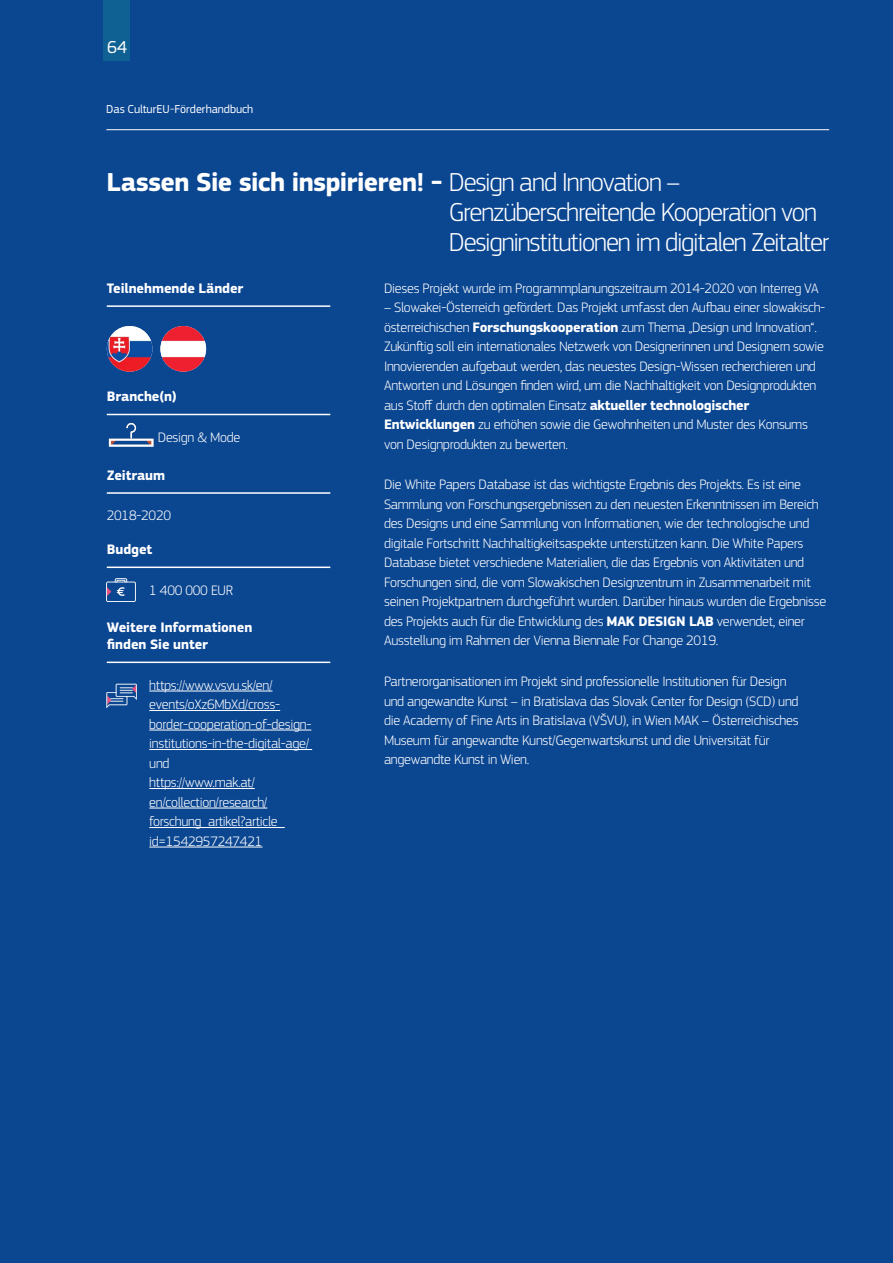
<style>
.page{position:relative;width:893px;height:1263px;background:#0b4691}
.page>*{position:absolute;margin:0;border:0;box-sizing:border-box;transform-origin:0 0}
.Get_Inspired_Heading{font:300 27px/30px "EC Square Sans Pro";letter-spacing:-.045em;color:#fff}
.t1{font:18px "EC Square Sans Pro";color:#fff}
.Get_Inspired_Body_Co{font:300 14.25px/19.5px "EC Square Sans Pro";letter-spacing:-.02em;color:#fff}
.Get_Inspired_Heading-2{font:700 14.25px/16.5px "EC Square Sans Pro";letter-spacing:-.005em;color:#fff}
.t2{font:12px "EC Square Sans Pro";letter-spacing:-.005em;color:#fff}
.s1{font-weight:700}
</style>
<div class="page">
<svg style="left:106px;top:578px;width:30px;height:24px"></svg>
<svg style="left:106px;top:684px;width:31px;height:24px"></svg>
<img style="left:108px;top:422px;width:46px;height:25px">
<hr style="left:107px;top:305px;width:223px;height:2px;background:#fff">
<hr style="left:107px;top:414px;width:223px;height:1px;background:#fff">
<hr style="left:107px;top:492px;width:223px;height:2px;background:#fff">
<hr style="left:107px;top:566px;width:223px;height:2px;background:#fff">
<hr style="left:107px;top:662px;width:223px;height:1px;background:#fff">
<hr style="left:149px;top:691px;width:123px;height:1px;background:#fff">
<hr style="left:149px;top:710px;width:131px;height:1px;background:#fff">
<hr style="left:149px;top:730px;width:162px;height:1px;background:#fff">
<hr style="left:149px;top:749px;width:163px;height:1px;background:#fff">
<hr style="left:149px;top:788px;width:106px;height:1px;background:#fff">
<hr style="left:149px;top:808px;width:118px;height:1px;background:#fff">
<hr style="left:149px;top:827px;width:136px;height:1px;background:#fff">
<hr style="left:149px;top:847px;width:113px;height:1px;background:#fff">
<img style="left:107px;top:326px;width:45px;height:46px;border-radius:23px">
<img style="left:160px;top:326px;width:46px;height:46px;border-radius:23px">
<hr style="left:106px;top:129px;width:723px;height:1px;background:#fff">
<div style="left:103px;top:0;width:27px;height:61px;background:#0e6192"></div>
<p class="t1" style="left:107px;top:36px;width:22px">64</p>
<p class="t2" style="left:106px;top:102px;width:149px">Das CulturEU-Förderhandbuch</p>
<p class="Get_Inspired_Heading" style="left:449px;top:166px;width:382px;text-indent:-342px"><span class="s1">Lassen Sie sich inspirieren! -</span> Design and Innovation –<br>Grenzüberschreitende Kooperation von<br>Designinstitutionen im digitalen Zeitalter</p>
<p class="Get_Inspired_Heading-2" style="left:107px;top:280px;width:138px">Teilnehmende Länder</p>
<p class="Get_Inspired_Body_Co" style="left:384px;top:278px;width:436px">Dieses Projekt wurde im Programmplanungszeitraum 2014-2020 von Interreg VA</p>
<p class="Get_Inspired_Body_Co" style="left:384px;top:298px;width:443px">– Slowakei-Österreich gefördert. Das Projekt umfasst den Aufbau einer slowakisch&shy;österreichischen <span class="s1">Forschungskooperation</span> zum Thema „Design und Innovation“.<br>Zukünftig soll ein internationales Netzwerk von Designerinnen und Designern sowie Innovierenden aufgebaut werden, das neuestes Design-Wissen recherchieren und Antworten und Lösungen finden wird, um die Nachhaltigkeit von Designprodukten aus Stoff durch den optimalen Einsatz <span class="s1">aktueller technologischer Entwicklungen</span> zu erhöhen sowie die Gewohnheiten und Muster des Konsums von Designprodukten zu bewerten.</p>
<p class="Get_Inspired_Body_Co" style="left:384px;top:475px;width:444px">Die White Papers Database ist das wichtigste Ergebnis des Projekts. Es ist eine Sammlung von Forschungsergebnissen zu den neuesten Erkenntnissen im Bereich des Designs und eine Sammlung von Informationen, wie der technologische und digitale Fortschritt Nachhaltigkeitsaspekte unterstützen kann. Die White Papers Database bietet verschiedene Materialien, die das Ergebnis von Aktivitäten und Forschungen sind, die vom Slowakischen Designzentrum in Zusammenarbeit mit seinen Projektpartnern durchgeführt wurden. Darüber hinaus wurden die Ergebnisse des Projekts auch für die Entwicklung des <span class="s1">MAK DESIGN LAB</span> verwendet, einer Ausstellung im Rahmen der Vienna Biennale For Change 2019.</p>
<p class="Get_Inspired_Body_Co" style="left:384px;top:672px;width:416px">Partnerorganisationen im Projekt sind professionelle Institutionen für Design und angewandte Kunst – in Bratislava das Slovak Center for Design (SCD) und die Academy of Fine Arts in Bratislava (VŠVU), in Wien MAK – Österreichisches Museum für angewandte Kunst/Gegenwartskunst und die Universität für angewandte Kunst in Wien.</p>
<p class="Get_Inspired_Heading-2" style="left:107px;top:388px;width:71px">Branche(n)</p>
<p class="Get_Inspired_Body_Co" style="left:158px;top:427px;width:84px">Design &amp; Mode</p>
<p class="Get_Inspired_Heading-2" style="left:107px;top:467px;width:60px">Zeitraum</p>
<p class="Get_Inspired_Body_Co" style="left:107px;top:506px;width:66px">2018-2020</p>
<p class="Get_Inspired_Heading-2" style="left:107px;top:541px;width:47px">Budget</p>
<p class="Get_Inspired_Body_Co" style="left:149px;top:580px;width:85px">1 400 000 EUR</p>
<p class="Get_Inspired_Heading-2" style="left:107px;top:620px;width:147px">Weitere Informationen finden Sie unter</p>
<p class="Get_Inspired_Body_Co" style="left:149px;top:675px;width:164px">https://www.vsvu.sk/en/ events/oXz6MbXd/cross&shy;border-cooperation-of-design&shy;institutions-in-the-digital-age/ und<br>https://www.mak.at/ en/collection/research/ forschung_artikel?article_ id=1542957247421</p>
</div>
